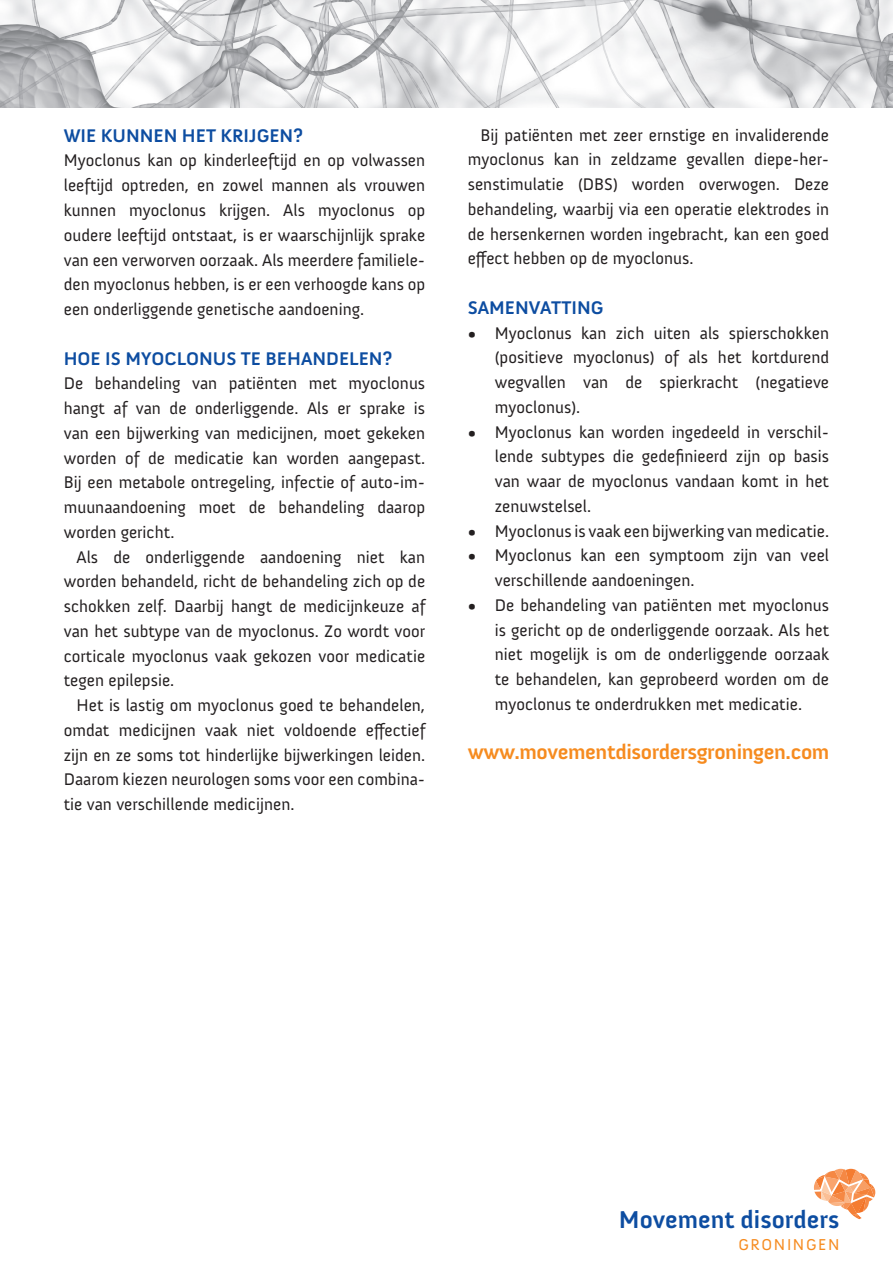
<style>
.page{position:relative;width:893px;height:1263px;background:#fff}
.page>*{position:absolute;margin:0;border:0;box-sizing:border-box;transform-origin:0 0}
.t1{font:700 24.9px "Anivers";color:#0d4da1}
.t2{font:700 21px "Anivers";letter-spacing:-.02em;color:#f68b1f}
.t3{font:700 18.75px "Anivers";color:#0d4da1}
.t4{font:17.25px/24.8px "Anivers";color:#231f20;text-align:justify}
.t5{font:16.2px "Anivers";letter-spacing:.1em;color:#f68b1f}
</style>
<div class="page">
<img style="left:0;top:0;width:893px;height:108px">
<svg style="left:813px;top:1169px;width:62px;height:50px"></svg>
<p class="t3" style="left:64px;top:125px;width:241px">WIE KUNNEN HET KRIJGEN?</p>
<p class="t4" style="left:64px;top:149px;width:363px">Myoclonus kan op kinderleeftijd en op volwassen leeftijd optreden, en zowel mannen als vrouwen kunnen myoclonus krijgen. Als myoclonus op oudere leeftijd ontstaat, is er waarschijnlijk sprake van een verworven oorzaak. Als meerdere familiele&shy;den myoclonus hebben, is er een verhoogde kans op een onderliggende genetische aandoening.</p>
<p class="t3" style="left:64px;top:348px;width:330px">HOE IS MYOCLONUS TE BEHANDELEN?</p>
<p class="t4" style="left:64px;top:371px;width:363px">De behandeling van patiënten met myoclonus hangt af van de onderliggende. Als er sprake is van een bijwerking van medicijnen, moet gekeken worden of de medicatie kan worden aangepast.<br>Bij een metabole ontregeling, infectie of auto-im&shy;muunaandoening moet de behandeling daarop worden gericht.</p>
<p class="t4" style="left:64px;top:545px;width:363px;text-indent:13px">Als de onderliggende aandoening niet kan worden behandeld, richt de behandeling zich op de schokken zelf. Daarbij hangt de medicijnkeuze af van het subtype van de myoclonus. Zo wordt voor corticale myoclonus vaak gekozen voor medicatie tegen epilepsie.</p>
<p class="t4" style="left:64px;top:693px;width:363px;text-indent:13px">Het is lastig om myoclonus goed te behandelen, omdat medicijnen vaak niet voldoende effectief zijn en ze soms tot hinderlijke bijwerkingen leiden.<br>Daarom kiezen neurologen soms voor een combina&shy;tie van verschillende medicijnen.</p>
<p class="t4" style="left:468px;top:123px;width:363px;text-indent:13px">Bij patiënten met zeer ernstige en invaliderende myoclonus kan in zeldzame gevallen diepe-her&shy;senstimulatie (DBS) worden overwogen. Deze behandeling, waarbij via een operatie elektrodes in de hersenkernen worden ingebracht, kan een goed effect hebben op de myoclonus.</p>
<p class="t3" style="left:468px;top:297px;width:137px">SAMENVATTING</p>
<p class="t4" style="left:495px;top:321px;width:336px;text-indent:-27px">• Myoclonus kan zich uiten als spierschokken (positieve myoclonus) of als het kortdurend wegvallen van de spierkracht (negatieve myoclonus).</p>
<p class="t4" style="left:495px;top:420px;width:336px;text-indent:-27px">• Myoclonus kan worden ingedeeld in verschil&shy;lende subtypes die gedefinieerd zijn op basis van waar de myoclonus vandaan komt in het zenuwstelsel.</p>
<p class="t4" style="left:468px;top:519px;width:363px">• Myoclonus is vaak een bijwerking van medicatie.</p>
<p class="t4" style="left:495px;top:543px;width:336px;text-indent:-27px">• Myoclonus kan een symptoom zijn van veel verschillende aandoeningen.</p>
<p class="t4" style="left:495px;top:593px;width:336px;text-indent:-27px">• De behandeling van patiënten met myoclonus is gericht op de onderliggende oorzaak. Als het niet mogelijk is om de onderliggende oorzaak te behandelen, kan geprobeerd worden om de myoclonus te onderdrukken met medicatie.</p>
<p class="t2" style="left:468px;top:740px;width:363px">www.movementdisordersgroningen.com</p>
<h1 class="t1" style="left:619px;top:1206px;width:222px">Movement disorders</h1>
<p class="t5" style="left:738px;top:1235px;width:102px">GRONINGEN</p>
</div>
